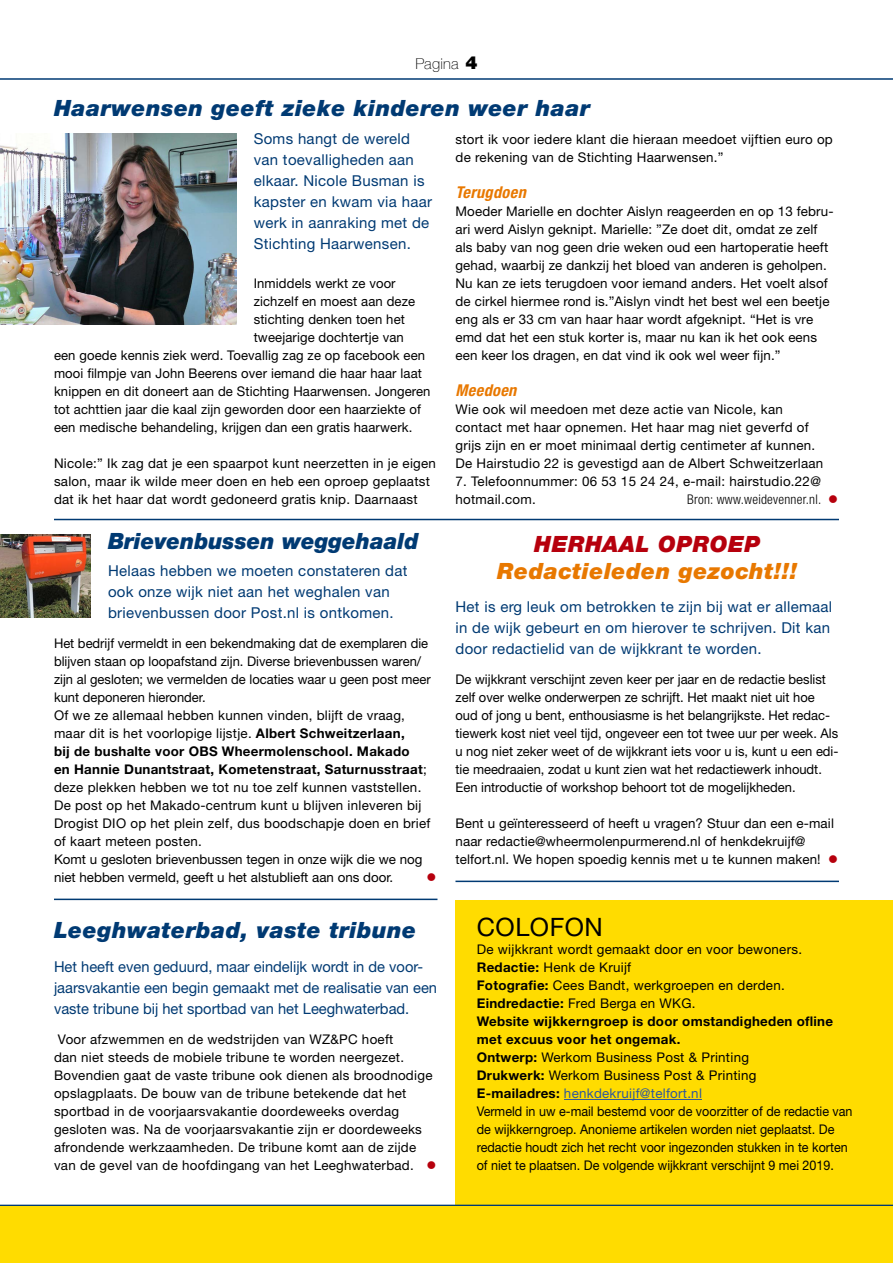
<style>
.page{position:relative;width:893px;height:1263px;background:#fff}
.page>*{position:absolute;margin:0;border:0;box-sizing:border-box;transform-origin:0 0}
.t1{font:25.35px "Helvetica Neue";letter-spacing:.02em;color:#000}
.t2{font:italic 900 22.5px "Helvetica Neue";letter-spacing:.02em;color:#003a73}
.t3{font:italic 900 22.5px/27px "Helvetica Neue";letter-spacing:.02em;color:#e87800;text-align:center}
.t4{font:italic 900 22.5px "Helvetica Neue";color:#003a73}
.t5{font:italic 700 condensed 16.35px "Helvetica Neue";letter-spacing:.02em;color:#e87800}
.t6{font:15px/21px "Helvetica Neue";letter-spacing:.02em;color:#003a73}
.t7{font:15px/21px "Helvetica Neue";color:#003a73}
.t8{font:100 15px "Helvetica Neue";letter-spacing:.02em;color:#000}
._07_Colofon{font:13.35px/18px "Helvetica Neue";letter-spacing:.01em;color:#000}
._07_Colofon-2{font:13.35px/18px "Helvetica Neue";letter-spacing:.01em;color:#000;scale:.94 1}
._07_Colofon-3{font:700 13.35px/18px "Helvetica Neue";letter-spacing:.02em;color:#000}
._07_Colofon-4{font:13.35px "Helvetica Neue";letter-spacing:.02em;color:#30589b}
.t9{font:300 condensed 13.35px "Helvetica Neue";letter-spacing:.02em;color:#000}
.t10{font:13.35px "Wingdings";color:#b6000d}
.s1{font-weight:900;font-size:18px}
.s2{font-weight:700}
.s3{color:#b6000d}
.s4{font-weight:700;color:#000}
</style>
<div class="page">
<hr style="left:0;top:78px;width:893px;height:2px;background:#003a73">
<div style="left:455px;top:900px;width:438px;height:316px;background:#ffdc00"></div>
<hr style="left:564px;top:1099px;width:138px;height:1px;background:#30589b">
<hr style="left:0;top:1205px;width:893px;height:1px;background:#003a73">
<div style="left:0;top:1206px;width:893px;height:57px;background:#ffdc00"></div>
<img style="left:0;top:134px;width:237px;height:190px">
<hr style="left:54px;top:899px;width:383px;height:1px;background:#003a73">
<img style="left:0;top:535px;width:91px;height:83px">
<hr style="left:455px;top:881px;width:384px;height:1px;background:#003a73">
<hr style="left:54px;top:519px;width:785px;height:1px;background:#003a73">
<p class="t8" style="left:415px;top:52px;width:63px">Pagina <span class="s1">4</span></p>
<p class="t2" style="left:54px;top:95px;width:538px">Haarwensen geeft zieke kinderen weer haar</p>
<p class="t6" style="left:254px;top:128px;width:180px">Soms hangt de wereld van toevalligheden aan elkaar. Nicole Busman is kapster en kwam via haar werk in aanraking met de<br>Stichting Haarwensen.</p>
<p class="_07_Colofon" style="left:254px;top:274px;width:143px">Inmiddels werkt ze voor</p>
<p class="_07_Colofon" style="left:254px;top:292px;width:163px">zichzelf en moest aan deze</p>
<p class="_07_Colofon" style="left:254px;top:310px;width:153px">stichting denken toen het</p>
<p class="_07_Colofon" style="left:254px;top:328px;width:152px">tweejarige dochtertje van</p>
<p class="_07_Colofon" style="left:54px;top:346px;width:373px">een goede kennis ziek werd. Toevallig zag ze op facebook een</p>
<p class="_07_Colofon" style="left:54px;top:364px;width:369px">mooi filmpje van John Beerens over iemand die haar haar laat</p>
<p class="_07_Colofon" style="left:54px;top:382px;width:378px">knippen en dit doneert aan de Stichting Haarwensen. Jongeren</p>
<p class="_07_Colofon" style="left:54px;top:400px;width:368px">tot achttien jaar die kaal zijn geworden door een haarziekte of</p>
<p class="_07_Colofon" style="left:54px;top:418px;width:360px">een medische behandeling, krijgen dan een gratis haarwerk.</p>
<p class="_07_Colofon" style="left:54px;top:454px;width:383px">Nicole:” Ik zag dat je een spaarpot kunt neerzetten in je eigen salon, maar ik wilde meer doen en heb een oproep geplaatst dat ik het haar dat wordt gedoneerd gratis knip. Daarnaast</p>
<p class="t4" style="left:108px;top:527px;width:312px">Brievenbussen weggehaald</p>
<p class="t6" style="left:108px;top:560px;width:301px">Helaas hebben we moeten constateren dat ook onze wijk niet aan het weghalen van brievenbussen door Post.nl is ontkomen.</p>
<p class="_07_Colofon" style="left:54px;top:634px;width:378px">Het bedrijf vermeldt in een bekendmaking dat de exemplaren die blijven staan op loopafstand zijn. Diverse brievenbussen waren/ zijn al gesloten; we vermelden de locaties waar u geen post meer kunt deponeren hieronder.<br>Of we ze allemaal hebben kunnen vinden, blijft de vraag, maar dit is het voorlopige lijstje. <span class="s2">Albert Schweitzerlaan,<br>bij de bushalte voor OBS Wheermolenschool. Makado<br>en Hannie Dunantstraat, Kometenstraat, Saturnusstraat</span>; deze plekken hebben we tot nu toe zelf kunnen vaststellen.<br>De post op het Makado-centrum kunt u blijven inleveren bij Drogist DIO op het plein zelf, dus boodschapje doen en brief of kaart meteen posten.<br>Komt u gesloten brievenbussen tegen in onze wijk die we nog niet hebben vermeld, geeft u het alstublieft aan ons door.</p>
<p class="_07_Colofon" style="left:455px;top:130px;width:379px">stort ik voor iedere klant die hieraan meedoet vijftien euro op de rekening van de Stichting Haarwensen.”</p>
<p class="t5" style="left:455px;top:182px;width:72px">Terugdoen</p>
<p class="_07_Colofon" style="left:455px;top:202px;width:380px">Moeder Marielle en dochter Aislyn reageerden en op 13 febru&shy;ari werd Aislyn geknipt. Marielle: ”Ze doet dit, omdat ze zelf als baby van nog geen drie weken oud een hartoperatie heeft gehad, waarbij ze dankzij het bloed van anderen is geholpen.<br>Nu kan ze iets terugdoen voor iemand anders. Het voelt alsof de cirkel hiermee rond is.”Aislyn vindt het best wel een beetje eng als er 33 cm van haar haar wordt afgeknipt. “Het is vre emd dat het een stuk korter is, maar nu kan ik het ook eens een keer los dragen, en dat vind ik ook wel weer fijn.”</p>
<p class="t5" style="left:455px;top:380px;width:62px">Meedoen</p>
<p class="_07_Colofon" style="left:455px;top:400px;width:369px">Wie ook wil meedoen met deze actie van Nicole, kan contact met haar opnemen. Het haar mag niet geverfd of grijs zijn en er moet minimaal dertig centimeter af kunnen.<br>De Hairstudio 22 is gevestigd aan de Albert Schweitzerlaan</p>
<p class="_07_Colofon" style="left:455px;top:472px;width:367px">7. Telefoonnummer: 06 53 15 24 24, e-mail: hairstudio.22@ hotmail.com.</p>
<p class="t9" style="left:687px;top:492px;width:152px">Bron: www.weidevenner.nl. <span class="s3">●</span></p>
<p class="t3" style="left:497px;top:530px;width:302px"><span class="s3">HERHAAL OPROEP<br></span>Redactieleden gezocht!!!</p>
<p class="t6" style="left:455px;top:596px;width:378px">Het is erg leuk om betrokken te zijn bij wat er allemaal in de wijk gebeurt en om hierover te schrijven. Dit kan door redactielid van de wijkkrant te worden.</p>
<p class="_07_Colofon" style="left:455px;top:670px;width:385px">De wijkkrant verschijnt zeven keer per jaar en de redactie beslist zelf over welke onderwerpen ze schrijft. Het maakt niet uit hoe oud of jong u bent, enthousiasme is het belangrijkste. Het redac&shy;tiewerk kost niet veel tijd, ongeveer een tot twee uur per week. Als u nog niet zeker weet of de wijkkrant iets voor u is, kunt u een edi&shy;tie meedraaien, zodat u kunt zien wat het redactiewerk inhoudt.<br>Een introductie of workshop behoort tot de mogelijkheden.</p>
<p class="_07_Colofon" style="left:455px;top:814px;width:384px">Bent u geïnteresseerd of heeft u vragen? Stuur dan een e-mail naar redactie@wheermolenpurmerend.nl of henkdekruijf@ telfort.nl. We hopen spoedig kennis met u te kunnen maken! <span class="s3">●</span></p>
<p class="t10" style="left:427px;top:870px;width:11px">●</p>
<p class="t2" style="left:54px;top:916px;width:364px">Leeghwaterbad, vaste tribune</p>
<p class="t7" style="left:54px;top:956px;width:385px">Het heeft even geduurd, maar eindelijk wordt in de voor&shy;jaarsvakantie een begin gemaakt met de realisatie van een vaste tribune bij het sportbad van het Leeghwaterbad.</p>
<p class="_07_Colofon" style="left:54px;top:1030px;width:384px">Voor afzwemmen en de wedstrijden van WZ&amp;PC hoeft<br>dan niet steeds de mobiele tribune te worden neergezet.<br>Bovendien gaat de vaste tribune ook dienen als broodnodige opslagplaats. De bouw van de tribune betekende dat het sportbad in de voorjaarsvakantie doordeweeks overdag gesloten was. Na de voorjaarsvakantie zijn er doordeweeks afrondende werkzaamheden. De tribune komt aan de zijde van de gevel van de hoofdingang van het Leeghwaterbad. <span class="s3">●</span></p>
<p class="t1" style="left:477px;top:912px;width:128px">COLOFON</p>
<p class="_07_Colofon" style="left:477px;top:940px;width:327px">De wijkkrant wordt gemaakt door en voor bewoners.</p>
<p class="_07_Colofon" style="left:477px;top:958px;width:156px"><span class="s2">Redactie:</span> Henk de Kruijf</p>
<p class="_07_Colofon" style="left:477px;top:976px;width:309px"><span class="s2">Fotografie:</span> Cees Bandt, werkgroepen en derden.</p>
<p class="_07_Colofon" style="left:477px;top:994px;width:220px"><span class="s2">Eindredactie:</span> Fred Berga en WKG.</p>
<p class="_07_Colofon-3" style="left:477px;top:1012px;width:358px">Website wijkkerngroep is door omstandigheden ofline met excuus voor het ongemak.</p>
<p class="_07_Colofon" style="left:477px;top:1048px;width:274px"><span class="s2">Ontwerp:</span> Werkom Business Post &amp; Printing</p>
<p class="_07_Colofon" style="left:477px;top:1066px;width:281px"><span class="s2">Drukwerk:</span> Werkom Business Post &amp; Printing</p>
<p class="_07_Colofon-4" style="left:477px;top:1085px;width:227px"><span class="s4">E-mailadres:</span> henkdekruijf@telfort.nl</p>
<p class="_07_Colofon-2" style="left:477px;top:1102px;width:401px">Vermeld in uw e-mail bestemd voor de voorzitter of de redactie van de wijkkerngroep. Anonieme artikelen worden niet geplaatst. De redactie houdt zich het recht voor ingezonden stukken in te korten of niet te plaatsen. De volgende wijkkrant verschijnt 9 mei 2019.</p>
</div>
